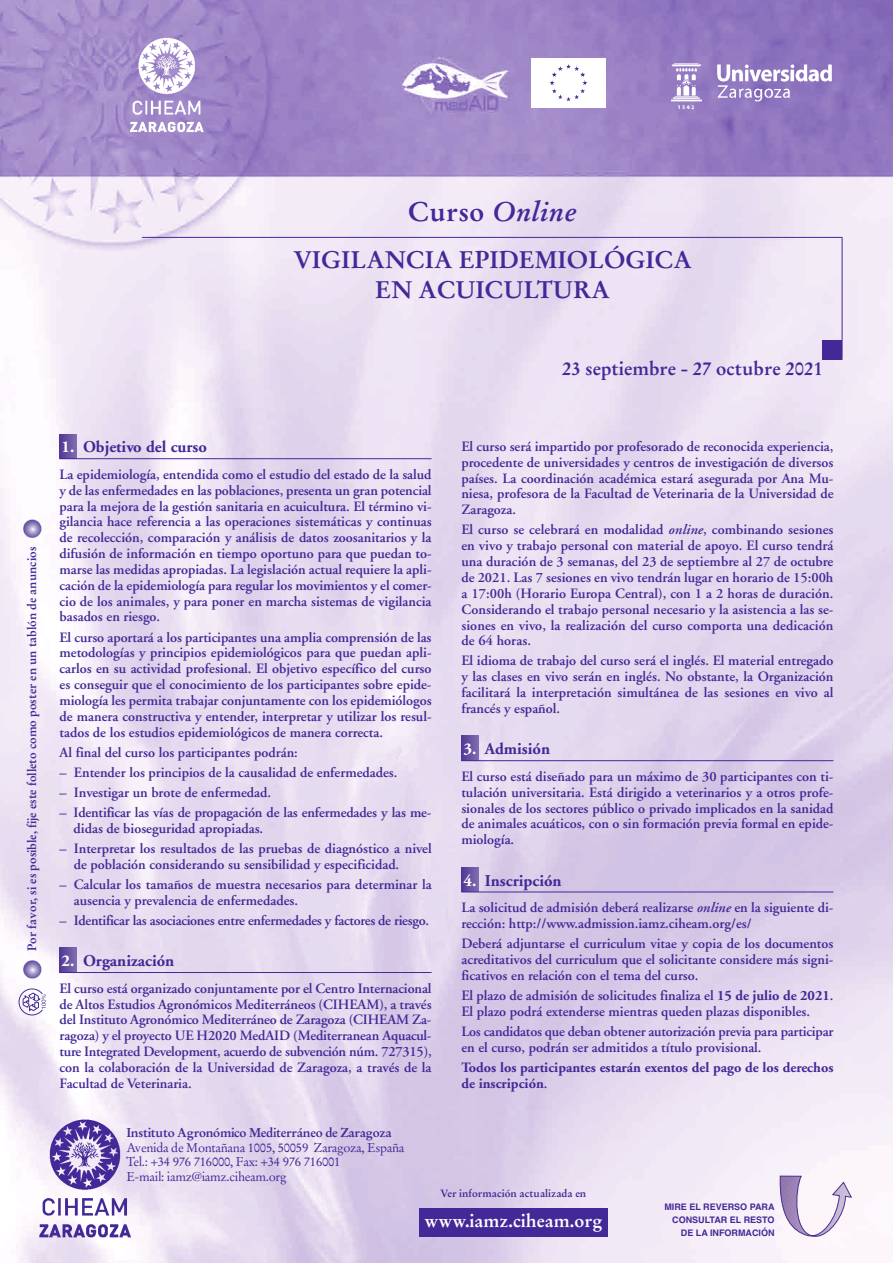
<style>
.page{position:relative;width:893px;height:1263px;background:#fff}
.page>*{position:absolute;margin:0;border:0;box-sizing:border-box;transform-origin:0 0}
.t1{font:italic 700 27px "Stempel Garamond";letter-spacing:.015em;color:#432997}
.t2{font:700 24px/30.2px "Stempel Garamond";color:#432997;text-align:center}
.t3{font:700 18.75px "Stempel Garamond";color:#432997}
.t4{font:700 18px "Stempel Garamond";color:#fff}
.t5{font:700 16.5px "Adobe Garamond";color:#432997}
.t6{font:600 14.25px/15.9px "Adobe Garamond";color:#432997;text-align:justify}
.t7{font:700 14.25px/15.9px "Adobe Garamond";color:#432997}
.t8{font:600 14.25px "Adobe Garamond";letter-spacing:-.02em;color:#432997}
.t9{font:12.75px/14.5px "Stempel Garamond";letter-spacing:-.025em;color:#432997}
.t10{font:700 12.75px "Stempel Garamond";letter-spacing:-.025em;color:#432997}
.t11{font:700 12px "Stempel Garamond";color:#432997}
.t12{font:700 10.5px "Stempel Garamond";color:#432997}
.t13{font:700 9px/12.8px "Helvetica";color:#432997;text-align:right}
.s1{font-style:normal}
.s2{color:#fff}
.s3{font-style:italic}
.s4{font-weight:700}
.s5{font-weight:600}
</style>
<div class="page">
<img style="left:0;top:0;width:893px;height:1263px">
<img style="left:127px;top:35px;width:79px;height:99px">
<img style="left:36px;top:1116px;width:99px;height:124px">
<img style="left:531px;top:58px;width:75px;height:50px">
<img style="left:667px;top:60px;width:166px;height:51px">
<svg style="left:60px;top:434px;width:17px;height:24px"></svg>
<svg style="left:60px;top:948px;width:17px;height:24px"></svg>
<svg style="left:18px;top:988px;width:28px;height:28px"></svg>
<svg style="left:23px;top:960px;width:19px;height:19px"></svg>
<div style="left:23px;top:960px;width:19px;height:19px;border:1px solid #fff;border-radius:50%"></div>
<svg style="left:23px;top:519px;width:19px;height:19px"></svg>
<div style="left:23px;top:519px;width:19px;height:19px;border:1px solid #fff;border-radius:50%"></div>
<div style="left:419px;top:1208px;width:189px;height:28px;background:#432997"></div>
<svg style="left:779px;top:1175px;width:74px;height:65px"></svg>
<hr style="left:142px;top:237px;width:700px;height:1px;background:#432997">
<hr style="left:842px;top:237px;width:1px;height:123px;background:#432997">
<div style="left:822px;top:340px;width:20px;height:20px;background:#432997"></div>
<svg style="left:461px;top:736px;width:17px;height:24px"></svg>
<svg style="left:461px;top:867px;width:17px;height:24px"></svg>
<hr style="left:60px;top:458px;width:372px;height:1px;background:#432997">
<hr style="left:60px;top:972px;width:372px;height:1px;background:#432997">
<hr style="left:461px;top:760px;width:372px;height:1px;background:#432997">
<hr style="left:461px;top:891px;width:372px;height:1px;background:#432997">
<h1 class="t1" style="left:408px;top:200px;width:170px"><span class="s1">Curso</span> Online</h1>
<h2 class="t2" style="left:293px;top:246px;width:401px">VIGILANCIA EPIDEMIOLÓGICA<br>EN ACUICULTURA</h2>
<h3 class="t3" style="left:562px;top:360px;width:262px">23 septiembre - 27 octubre 2021</h3>
<p class="t11" style="left:27px;top:951px;width:406px;rotate:-90deg">Por favor, si es posible, fije este folleto como poster en un tablón de anuncios</p>
<p class="t5" style="left:62px;top:440px;width:147px"><span class="s2">1.</span> Objetivo del curso</p>
<p class="t6" style="left:60px;top:468px;width:374px">La epidemiología, entendida como el estudio del estado de la salud y de las enfermedades en las poblaciones, presenta un gran potencial para la mejora de la gestión sanitaria en acuicultura. El término vi&shy;gilancia hace referencia a las operaciones sistemáticas y continuas de recolección, comparación y análisis de datos zoosanitarios y la difusión de información en tiempo oportuno para que puedan to&shy;marse las medidas apropiadas. La legislación actual requiere la apli&shy;cación de la epidemiología para regular los movimientos y el comer - cio de los animales, y para poner en marcha sistemas de vigilancia basados en riesgo.</p>
<p class="t6" style="left:60px;top:630px;width:374px">El curso aportará a los participantes una amplia comprensión de las metodologías y principios epidemiológicos para que puedan apli&shy;carlos en su actividad profesional. El objetivo específico del curso es conseguir que el conocimiento de los participantes sobre epide&shy;miología les permita trabajar conjuntamente con los epidemiólogos de manera constructiva y entender, interpretar y utilizar los resul&shy;tados de los estudios epidemiológicos de manera correcta.</p>
<p class="t6" style="left:60px;top:746px;width:240px">Al final del curso los participantes podrán:</p>
<p class="t6" style="left:60px;top:766px;width:339px">– Entender los principios de la causalidad de enfermedades.</p>
<p class="t6" style="left:60px;top:786px;width:213px">– Investigar un brote de enfermedad.</p>
<p class="t6" style="left:74px;top:806px;width:359px;text-indent:-14px">– Identificar las vías de propagación de las enfermedades y las me&shy;didas de bioseguridad apropiadas.</p>
<p class="t6" style="left:74px;top:842px;width:359px;text-indent:-14px">– Interpretar los resultados de las pruebas de diagnóstico a nivel de población considerando su sensibilidad y especificidad.</p>
<p class="t6" style="left:74px;top:878px;width:359px;text-indent:-14px">– Calcular los tamaños de muestra necesarios para determinar la ausencia y prevalencia de enfermedades.</p>
<p class="t8" style="left:60px;top:915px;width:371px">– Identificar las asociaciones entre enfermedades y factores de riesgo.</p>
<p class="t5" style="left:62px;top:954px;width:114px"><span class="s2">2.</span> Organización</p>
<p class="t6" style="left:60px;top:981px;width:374px">El curso está organizado conjuntamente por el Centro Internacional de Altos Estudios Agronómicos Mediterráneos (CIHEAM), a través del Instituto Agronómico Mediterráneo de Zaragoza (CIHEAM Za - ragoza) y el proyecto UE H2020 MedAID (Mediterranean Aquacul - ture Integrated Development, acuerdo de subvención núm. 727315), con la colaboración de la Universidad de Zaragoza, a través de la Facultad de Veterinaria.</p>
<p class="t10" style="left:126px;top:1127px;width:267px">Instituto Agronómico Mediterráneo de Zaragoza</p>
<p class="t9" style="left:126px;top:1141px;width:280px">Avenida de Montañana 1005, 50059 Zaragoza, España<br>Tel.: +34 976 716000, Fax: +34 976 716001<br>E-mail: iamz@iamz.ciheam.org</p>
<p class="t6" style="left:461px;top:440px;width:374px">El curso será impartido por profesorado de reconocida experiencia, pro cedente de universidades y centros de investigación de diversos países. La coordinación académica estará asegurada por Ana Mu&shy;niesa, profesora de la Facultad de Veterinaria de la Universidad de Zaragoza.</p>
<p class="t6" style="left:461px;top:523px;width:374px">El curso se celebrará en modalidad <span class="s3">online</span>, combinando sesiones en vi vo y trabajo personal con material de apoyo. El curso tendrá una duración de 3 semanas, del 23 de septiembre al 27 de octubre de 2021. Las 7 sesiones en vivo tendrán lugar en horario de 15:00h a 17:00h (Horario Europa Central), con 1 a 2 horas de duración.<br>Considerando el trabajo personal necesario y la asistencia a las se&shy;siones en vivo, la realización del curso comporta una dedicación de 64 horas.</p>
<p class="t6" style="left:461px;top:654px;width:374px">El idioma de trabajo del curso será el inglés. El material entregado y las clases en vivo serán en inglés. No obstante, la Organización facilitará la interpretación simultánea de las sesiones en vivo al francés y español.</p>
<p class="t5" style="left:463px;top:742px;width:88px"><span class="s2">3.</span> Admisión</p>
<p class="t6" style="left:461px;top:770px;width:374px">El curso está diseñado para un máximo de 30 participantes con ti&shy;tulación universitaria. Está dirigido a veterinarios y a otros profe&shy;sionales de los sectores público o privado implicados en la sanidad de animales acuáticos, con o sin formación previa formal en epide&shy;miología.</p>
<p class="t5" style="left:463px;top:874px;width:100px"><span class="s2">4.</span> Inscripción</p>
<p class="t6" style="left:461px;top:901px;width:374px">La solicitud de admisión deberá realizarse <span class="s3">online</span> en la siguiente di&shy;rección: http://www.admission.iamz.ciheam.org/es/</p>
<p class="t6" style="left:461px;top:937px;width:374px">Deberá adjuntarse el curriculum vitae y copia de los documentos acreditativos del curriculum que el solicitante considere más signi&shy;ficativos en relación con el tema del curso.</p>
<p class="t6" style="left:461px;top:989px;width:374px">El plazo de admisión de solicitudes finaliza el <span class="s4">15 de julio de 2021</span>.<br>El plazo podrá extenderse mientras queden plazas disponibles.</p>
<p class="t6" style="left:461px;top:1025px;width:374px">Los candidatos que deban obtener autorización previa para participar en el curso, podrán ser admitidos a título provisional.</p>
<p class="t7" style="left:461px;top:1061px;width:374px">Todos los participantes estarán exentos del pago de los derechos de inscripción<span class="s5">.</span></p>
<p class="t12" style="left:440px;top:1189px;width:148px">Ver información actualizada en</p>
<p class="t4" style="left:424px;top:1212px;width:180px">www.iamz.ciheam.org</p>
<p class="t13" style="left:664px;top:1201px;width:112px">MIRE EL REVERSO PARA<br>CONSULTAR EL RESTO<br>DE LA INFORMACIÓN</p>
</div>
